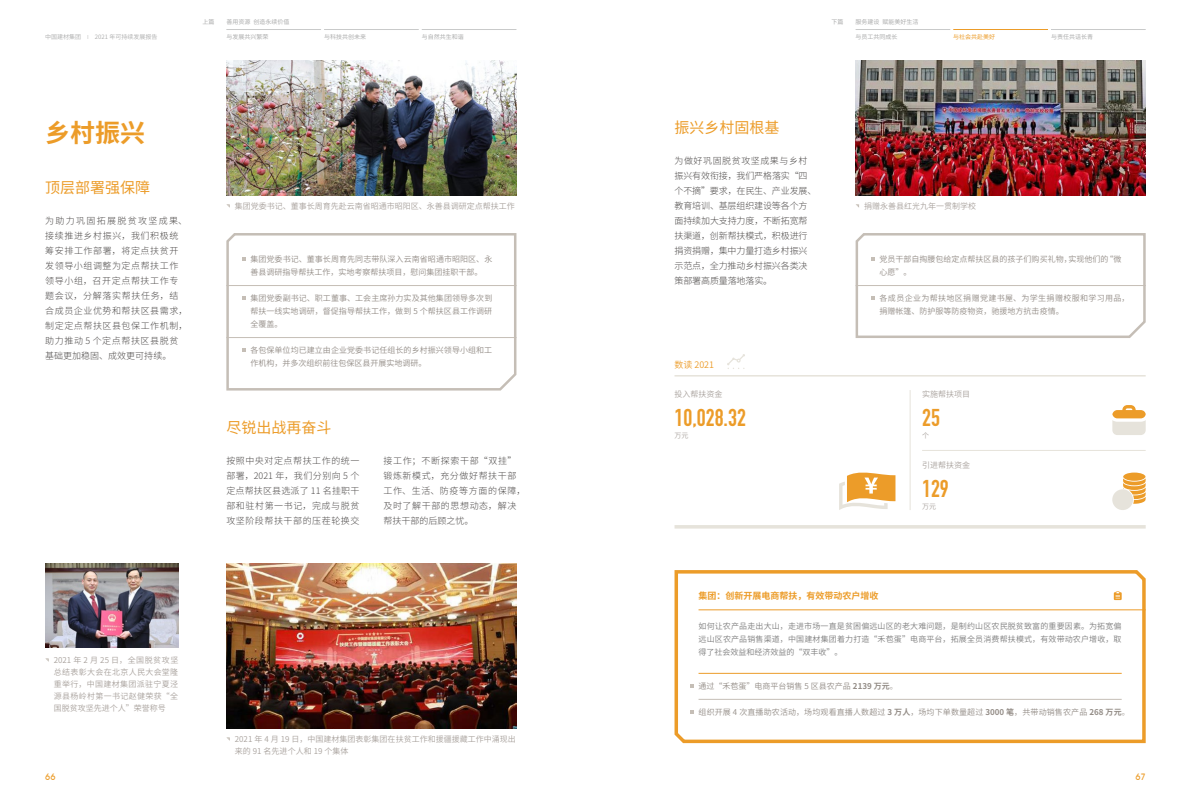
<style>
.page{position:relative;width:1191px;height:808px;background:#fff}
.page>*{position:absolute;margin:0;border:0;box-sizing:border-box;transform-origin:0 0}
.t1{font:700 25px "Source Han Sans CN";color:#ec9c29}
.t2{font:700 24px "DIN Condensed";color:#ec9c29}
.t3{font:15px "Source Han Sans CN";color:#ec9c29}
.t4{font:300 9px/15px "Source Han Sans CN";letter-spacing:.06em;color:#4c4948}
.t5{font:300 9px/15px "Source Han Sans CN";letter-spacing:-.015em;color:#4c4948}
.t6{font:700 9px "Source Han Sans CN";color:#ec9c29}
.t7{font:9px "Source Han Sans CN";letter-spacing:-.01em;color:#ec9c29}
.t8{font:500 9px "Avant Garde IT Cby BT";color:#ec9c29}
.t9{font:8px/13px "Source Han Sans CN";letter-spacing:.01em;color:#938c86}
.t10{font:8px/12px "Source Han Sans CN";color:#a8a19c}
.t11{font:8px/13px "Source Han Sans CN";letter-spacing:.02em;color:#7d7d7d;text-align:justify}
.t12{font:8px/13px "Source Han Sans CN";letter-spacing:.045em;color:#938c86}
.t13{font:7px "Source Han Sans CN";color:#a8a19c}
.t14{font:6px "Source Han Sans CN";color:#aaabab}
.t15{font:6px "Source Han Sans CN";color:#aaabab}
.t16{font:6px "Source Han Sans CN";color:#ec9c29}
.s1{font-weight:700}
.s2{font-weight:300}
</style>
<div class="page">
<hr style="left:226px;top:29px;width:95px;height:1px;background:#c9caca">
<hr style="left:324px;top:29px;width:95px;height:1px;background:#c9caca">
<hr style="left:422px;top:29px;width:94px;height:1px;background:#c9caca">
<hr style="left:855px;top:29px;width:95px;height:1px;background:#c9caca">
<hr style="left:953px;top:29px;width:95px;height:1px;background:#ec9c29">
<hr style="left:1051px;top:29px;width:94px;height:1px;background:#c9caca">
<svg style="left:226px;top:233px;width:291px;height:158px"></svg>
<hr style="left:226px;top:285px;width:290px;height:1px;background:#c5beb6">
<hr style="left:226px;top:337px;width:290px;height:1px;background:#c5beb6">
<svg style="left:242px;top:257px;width:3px;height:4px"></svg>
<svg style="left:242px;top:296px;width:3px;height:4px"></svg>
<svg style="left:242px;top:348px;width:3px;height:4px"></svg>
<img style="left:226px;top:60px;width:290px;height:135px">
<img style="left:226px;top:564px;width:290px;height:164px">
<img style="left:45px;top:563px;width:133px;height:85px">
<svg style="left:855px;top:233px;width:291px;height:105px"></svg>
<svg style="left:674px;top:570px;width:472px;height:174px"></svg>
<svg style="left:1113px;top:591px;width:8px;height:9px"></svg>
<hr style="left:698px;top:699px;width:423px;height:1px;background:#c5beb6">
<hr style="left:698px;top:673px;width:423px;height:1px;background:#ec9c29">
<svg style="left:690px;top:684px;width:3px;height:4px"></svg>
<svg style="left:690px;top:710px;width:3px;height:4px"></svg>
<img style="left:855px;top:60px;width:290px;height:135px">
<hr style="left:909px;top:390px;width:1px;height:120px;background:#e6e3db">
<hr style="left:674px;top:375px;width:471px;height:1px;background:#e6e3db">
<hr style="left:922px;top:450px;width:223px;height:1px;background:#e6e3db">
<hr style="left:674px;top:525px;width:471px;height:4px;background:#e6e3db">
<svg style="left:727px;top:354px;width:18px;height:15px"></svg>
<svg style="left:839px;top:472px;width:56px;height:38px"></svg>
<svg style="left:1112px;top:405px;width:33px;height:30px"></svg>
<svg style="left:1112px;top:473px;width:33px;height:37px"></svg>
<p class="t15" style="left:45px;top:34px;width:114px">中国建材集团 <sup>|</sup> 2021 年可持续发展报告</p>
<p class="t14" style="left:202px;top:19px;width:13px">上篇</p>
<p class="t14" style="left:226px;top:19px;width:64px">善用资源 创造永续价值</p>
<p class="t14" style="left:831px;top:19px;width:13px">下篇</p>
<p class="t14" style="left:855px;top:19px;width:64px">服务建设 赋能美好生活</p>
<p class="t14" style="left:226px;top:34px;width:43px">与发展共兴繁荣</p>
<p class="t14" style="left:422px;top:34px;width:43px">与自然共生和谐</p>
<p class="t16" style="left:953px;top:34px;width:43px">与社会共赴美好</p>
<p class="t14" style="left:324px;top:34px;width:43px">与科技共创未来</p>
<p class="t14" style="left:855px;top:34px;width:43px">与员工共同成长</p>
<p class="t14" style="left:1051px;top:34px;width:43px">与责任共话长青</p>
<h1 class="t1" style="left:45px;top:119px;width:102px">乡村振兴</h1>
<h3 class="t3" style="left:45px;top:179px;width:107px">顶层部署强保障</h3>
<p class="t4" style="left:45px;top:213px;width:144px">为助力巩固拓展脱贫攻坚成果、接续推进乡村振兴，我们积极统筹安排工作部署，将定点扶贫开发领导小组调整为定点帮扶工作领导小组，召开定点帮扶工作专题会议，分解落实帮扶任务，结合成员企业优势和帮扶区县需求，制定定点帮扶区县包保工作机制，助力推动 5 个定点帮扶区县脱贫基础更加稳固、成效更可持续。</p>
<p class="t10" style="left:235px;top:200px;width:282px">集团党委书记、董事长周育先赴云南省昭通市昭阳区、永善县调研定点帮扶工作</p>
<p class="t9" style="left:250px;top:253px;width:243px">集团党委书记、董事长周育先同志带队深入云南省昭通市昭阳区、永善县调研指导帮扶工作，实地考察帮扶项目，慰问集团挂职干部。</p>
<p class="t9" style="left:250px;top:292px;width:243px;text-align:justify">集团党委副书记、职工董事、工会主席孙力实及其他集团领导多次到帮扶一线实地调研，督促指导帮扶工作，做到 5 个帮扶区县工作调研全覆盖。</p>
<p class="t9" style="left:250px;top:344px;width:243px">各包保单位均已建立由企业党委书记任组长的乡村振兴领导小组和工作机构，并多次组织前往包保区县开展实地调研。</p>
<h3 class="t3" style="left:226px;top:419px;width:106px">尽锐出战再奋斗</h3>
<p class="t4" style="left:226px;top:453px;width:135px;text-align:justify">按照中央对定点帮扶工作的统一部署，2021 年，我们分别向 5 个定点帮扶区县选派了 11 名挂职干部和驻村第一书记，完成与脱贫攻坚阶段帮扶干部的压茬轮换交</p>
<p class="t4" style="left:383px;top:453px;width:144px">接工作；不断探索干部“双挂”锻炼新模式，充分做好帮扶干部工作、生活、防疫等方面的保障，及时了解干部的思想动态，解决帮扶干部的后顾之忧。</p>
<p class="t10" style="left:54px;top:654px;width:126px;text-align:justify">2021 年 2 月 25 日，全国脱贫攻坚总结表彰大会在北京人民大会堂隆重举行，中国建材集团派驻宁夏泾源县杨岭村第一书记赵健荣获“全国脱贫攻坚先进个人”荣誉称号</p>
<p class="t10" style="left:235px;top:733px;width:282px">2021 年 4 月 19 日，中国建材集团表彰集团在扶贫工作和援疆援藏工作中涌现出来的 91 名先进个人和 19 个集体</p>
<h3 class="t3" style="left:674px;top:119px;width:106px">振兴乡村固根基</h3>
<p class="t5" style="left:674px;top:153px;width:143px">为做好巩固脱贫攻坚成果与乡村振兴有效衔接，我们严格落实“四个不摘”要求，在民生、产业发展、教育培训、基层组织建设等各个方面持续加大支持力度，不断拓宽帮扶渠道，创新帮扶模式，积极进行捐资捐赠，集中力量打造乡村振兴示范点，全力推动乡村振兴各类决策部署高质量落地落实。</p>
<p class="t10" style="left:864px;top:200px;width:113px">捐赠永善县红光九年一贯制学校</p>
<p class="t9" style="left:879px;top:253px;width:243px">党员干部自掏腰包给定点帮扶区县的孩子们购买礼物，实现他们的“微心愿”。</p>
<p class="t12" style="left:879px;top:292px;width:251px">各成员企业为帮扶地区捐赠党建书屋、为学生捐赠校服和学习用品，捐赠帐篷、防护服等防疫物资，驰援地方抗击疫情。</p>
<p class="t7" style="left:674px;top:360px;width:41px">数读 2021</p>
<h2 class="t2" style="left:674px;top:401px;width:73px">10,028.32</h2>
<h2 class="t2" style="left:922px;top:401px;width:19px">25</h2>
<p class="t13" style="left:674px;top:432px;width:15px">万元</p>
<p class="t13" style="left:922px;top:432px;width:8px">个</p>
<p class="t10" style="left:674px;top:388px;width:49px">投入帮扶资金</p>
<p class="t10" style="left:922px;top:388px;width:49px">实施帮扶项目</p>
<p class="t10" style="left:922px;top:459px;width:49px">引进帮扶资金</p>
<p class="t6" style="left:698px;top:591px;width:181px">集团：创新开展电商帮扶，有效带动农户增收</p>
<h2 class="t2" style="left:922px;top:472px;width:28px">129</h2>
<p class="t13" style="left:922px;top:503px;width:15px">万元</p>
<p class="t11" style="left:698px;top:620px;width:424px">如何让农产品走出大山，走进市场一直是贫困偏远山区的老大难问题，是制约山区农民脱贫致富的重要因素。为拓宽偏远山区农产品销售渠道，中国建材集团着力打造“禾苞蛋”电商平台，拓展全员消费帮扶模式，有效带动农户增收，取得了社会效益和经济效益的“双丰收”。</p>
<p class="t9" style="left:698px;top:680px;width:201px">通过“禾苞蛋”电商平台销售 5 区县农产品 <span class="s1">2139 万元</span><span class="s2">。</span></p>
<p class="t9" style="left:698px;top:706px;width:433px">组织开展 4 次直播助农活动，场均观看直播人数超过 <span class="s1">3 万人</span>，场均下单数量超过 <span class="s1">3000 笔</span>，共带动销售农产品 <span class="s1">268 万元</span><span class="s2">。</span></p>
<p class="t8" style="left:45px;top:772px;width:12px">66</p>
<p class="t8" style="left:1135px;top:772px;width:12px">67</p>
</div>
